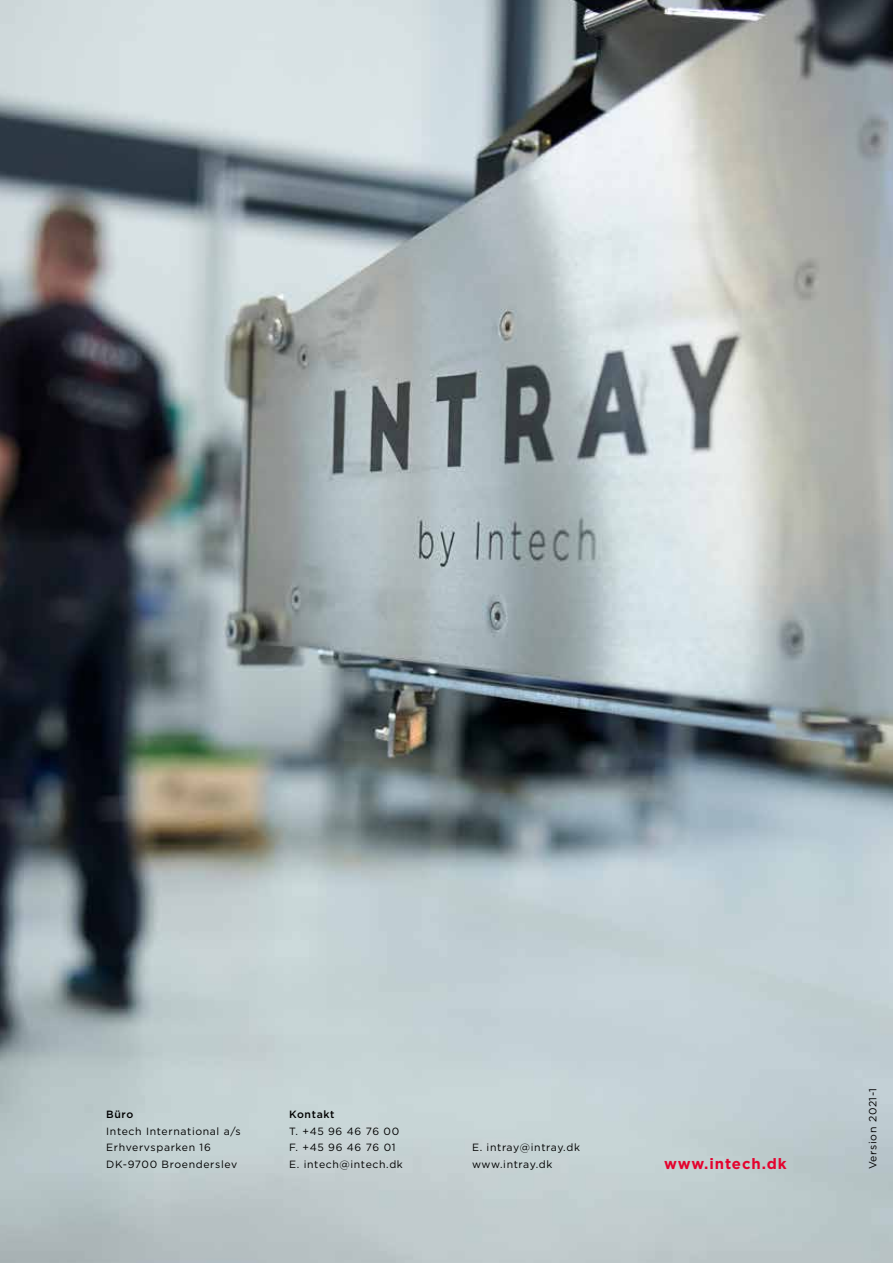
<style>
.page{position:relative;width:893px;height:1263px;background:#fff}
.page>*{position:absolute;margin:0;border:0;box-sizing:border-box;transform-origin:0 0}
.t1{font:700 15px "Gotham";letter-spacing:.06em;color:#e4032e}
.t2{font:10.5px/16.5px "Gotham";letter-spacing:.06em;color:#000}
.t3{font:500 10.5px "Gotham";letter-spacing:.06em;color:#000}
</style>
<div class="page">
<img style="left:0;top:0;width:893px;height:1263px">
<p class="t3" style="left:106px;top:1108px;width:29px">Büro</p>
<p class="t2" style="left:106px;top:1122px;width:136px">Intech International a/s<br>Erhvervsparken 16<br>DK-9700 Broenderslev</p>
<p class="t3" style="left:289px;top:1108px;width:47px">Kontakt</p>
<p class="t2" style="left:289px;top:1122px;width:115px">T. +45 96 46 76 00<br>F. +45 96 46 76 01<br>E. intech@intech.dk</p>
<p class="t2" style="left:472px;top:1139px;width:109px">E. intray@intray.dk www.intray.dk</p>
<h1 class="t1" style="left:664px;top:1154px;width:124px">www.intech.dk</h1>
<p class="t2" style="left:864px;top:1169px;width:83px;rotate:-90deg">Version 2021-1</p>
</div>
